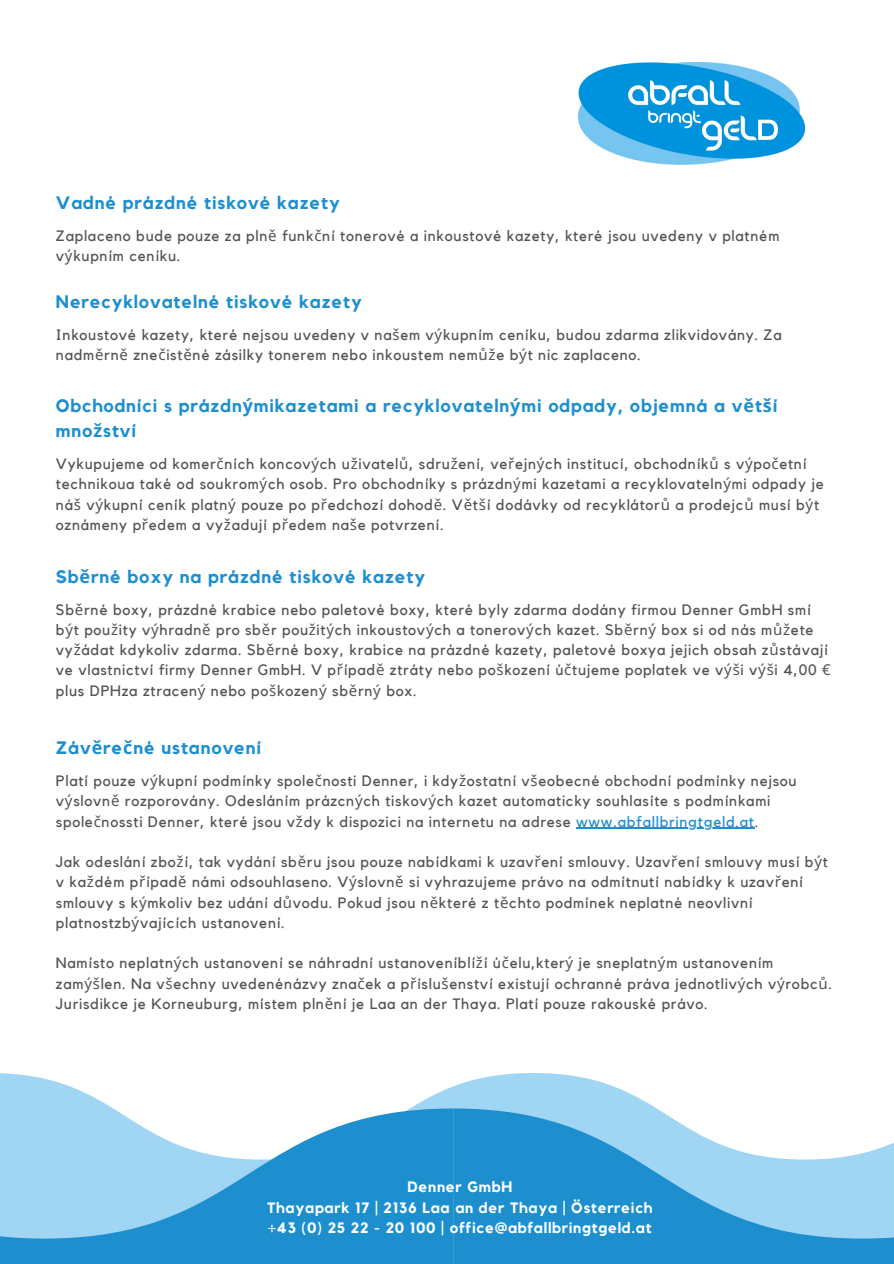
<style>
.page{position:relative;width:894px;height:1264px;background:#fff}
.page>*{position:absolute;margin:0;border:0;box-sizing:border-box;transform-origin:0 0}
.t1{font:700 18px/24.8px "Kollektif";letter-spacing:.05em;color:#1d8fcf}
.t2{font:15px/20.2px "Kollektif";letter-spacing:.05em;color:#545454}
.t3{font:700 15px "Kollektif";letter-spacing:.05em;color:#fff}
.s1{font-family:"Noto Sans"}
.s2{color:#1d8fcf}
.s3{font-weight:400}
</style>
<div class="page">
<hr style="left:576px;top:827px;width:178px;height:1px;background:#1d8fcf">
<svg style="left:0;top:1073px;width:656px;height:35px"></svg>
<svg style="left:0;top:1108px;width:453px;height:155px;background:#65b4e1"></svg>
<svg style="left:453px;top:1108px;width:440px;height:155px;background:#65b4e1"></svg>
<img style="left:578px;top:62px;width:226px;height:103px">
<p class="t1" style="left:56px;top:191px;width:285px">Vadné prázdné tiskové kazety</p>
<p class="t2" style="left:56px;top:226px;width:724px">Zaplaceno bude pouze za pln<span class="s1">ě</span> funk<span class="s1">č</span>ní tonerové a inkoustové kazety, které jsou uvedeny v platném v<span class="s1">ý</span>kupním ceníku.</p>
<p class="t1" style="left:56px;top:290px;width:307px">Nerecyklovatelné tiskové kazety</p>
<p class="t2" style="left:56px;top:325px;width:727px">Inkoustové kazety, které nejsou uvedeny v na<span class="s1">š</span>em v<span class="s1">ý</span>kupním ceníku, budou zdarma zlikvidovány. Za nadm<span class="s1">ě</span>rn<span class="s1">ě</span> zne<span class="s1">č</span>ist<span class="s1">ě</span>né zásilky tonerem nebo inkoustem nem<span class="s1">ůž</span>e b<span class="s1">ý</span>t nic zaplaceno.</p>
<p class="t1" style="left:56px;top:394px;width:722px">Obchodníci s prázdn<span class="s1">ý</span>mikazetami a recyklovateln<span class="s1">ý</span>mi odpady, objemná a v<span class="s1">ě</span>t<span class="s1">š</span>í mno<span class="s1">ž</span>ství</p>
<p class="t2" style="left:56px;top:454px;width:769px">Vykupujeme od komer<span class="s1">č</span>ních koncov<span class="s1">ý</span>ch u<span class="s1">ž</span>ivatel<span class="s1">ů</span>, sdru<span class="s1">ž</span>ení, ve<span class="s1">ř</span>ejn<span class="s1">ý</span>ch institucí, obchodník<span class="s1">ů</span> s v<span class="s1">ý</span>po<span class="s1">č</span>etní technikoua také od soukrom<span class="s1">ý</span>ch osob. Pro obchodníky s prázdn<span class="s1">ý</span>mi kazetami a recyklovateln<span class="s1">ý</span>mi odpady je ná<span class="s1">š</span> v<span class="s1">ý</span>kupní ceník platn<span class="s1">ý</span> pouze po p<span class="s1">ř</span>edchozí dohod<span class="s1">ě</span>. V<span class="s1">ě</span>t<span class="s1">š</span>í dodávky od recyklátor<span class="s1">ů</span> a prodejc<span class="s1">ů</span> musí b<span class="s1">ý</span>t oznámeny p<span class="s1">ř</span>edem a vy<span class="s1">ž</span>adují p<span class="s1">ř</span>edem na<span class="s1">š</span>e potvrzení.</p>
<p class="t1" style="left:56px;top:565px;width:370px">Sb<span class="s1">ě</span>rné boxy na prázdné tiskové kazety</p>
<p class="t2" style="left:56px;top:600px;width:776px">Sb<span class="s1">ě</span>rné boxy, prázdné krabice nebo paletové boxy, které byly zdarma dodány firmou Denner GmbH smí b<span class="s1">ý</span>t pou<span class="s1">ž</span>ity v<span class="s1">ý</span>hradn<span class="s1">ě</span> pro sb<span class="s1">ě</span>r pou<span class="s1">ž</span>it<span class="s1">ý</span>ch inkoustov<span class="s1">ý</span>ch a tonerov<span class="s1">ý</span>ch kazet. Sb<span class="s1">ě</span>rn<span class="s1">ý</span> box si od nás m<span class="s1">ůž</span>ete vy<span class="s1">ž</span>ádat kdykoliv zdarma. Sb<span class="s1">ě</span>rné boxy, krabice na prázdné kazety, paletové boxya jejich obsah z<span class="s1">ů</span>stávají ve vlastnictví firmy Denner GmbH. V p<span class="s1">ř</span>ípad<span class="s1">ě</span> ztráty nebo po<span class="s1">š</span>kození ú<span class="s1">č</span>tujeme poplatek ve v<span class="s1">ýš</span>i v<span class="s1">ýš</span>i 4,00 <span class="s1">€ </span>plus DPHza ztracen<span class="s1">ý</span> nebo po<span class="s1">š</span>kozen<span class="s1">ý</span> sb<span class="s1">ě</span>rn<span class="s1">ý</span> box.</p>
<p class="t1" style="left:56px;top:736px;width:207px">Záv<span class="s1">ě</span>re<span class="s1">č</span>né ustanovení</p>
<p class="t2" style="left:56px;top:771px;width:742px">Platí pouze v<span class="s1">ý</span>kupní podmínky spole<span class="s1">č</span>nosti Denner, i kdy<span class="s1">ž</span>ostatní v<span class="s1">š</span>eobecné obchodní podmínky nejsou v<span class="s1">ý</span>slovn<span class="s1">ě</span> rozporovány. Odesláním prázcn<span class="s1">ý</span>ch tiskov<span class="s1">ý</span>ch kazet automaticky souhlasíte s podmínkami spole<span class="s1">č</span>nossti Denner, které jsou v<span class="s1">ž</span>dy k dispozici na internetu na adrese <span class="s2">www.abfallbringtgeld.at</span>.</p>
<p class="t2" style="left:56px;top:852px;width:773px">Jak odeslání zbo<span class="s1">ž</span>í, tak vydání sb<span class="s1">ě</span>ru jsou pouze nabídkami k uzav<span class="s1">ř</span>ení smlouvy. Uzav<span class="s1">ř</span>ení smlouvy musí b<span class="s1">ý</span>t v ka<span class="s1">ž</span>dém p<span class="s1">ř</span>ípad<span class="s1">ě</span> námi odsouhlaseno. V<span class="s1">ý</span>slovn<span class="s1">ě</span> si vyhrazujeme právo na odmítnutí nabídky k uzav<span class="s1">ř</span>ení smlouvy s k<span class="s1">ý</span>mkoliv bez udání d<span class="s1">ů</span>vodu. Pokud jsou n<span class="s1">ě</span>které z t<span class="s1">ě</span>chto podmínek neplatné neovlivní platnostzb<span class="s1">ý</span>vajících ustanovení.</p>
<p class="t2" style="left:56px;top:953px;width:777px">Namísto neplatn<span class="s1">ý</span>ch ustanovení se náhradní ustanoveníblí<span class="s1">ž</span>í ú<span class="s1">č</span>elu,kter<span class="s1">ý</span> je sneplatn<span class="s1">ý</span>m ustanovením zam<span class="s1">ýš</span>len. Na v<span class="s1">š</span>echny uvedenénázvy zna<span class="s1">č</span>ek a p<span class="s1">ř</span>íslu<span class="s1">š</span>enství existují ochranné práva jednotliv<span class="s1">ý</span>ch v<span class="s1">ý</span>robc<span class="s1">ů</span>.<br>Jurisdikce je Korneuburg, místem pln<span class="s1">ě</span>ní je Laa an der Thaya. Platí pouze rakouské právo.</p>
<p class="t3" style="left:407px;top:1180px;width:106px">Denner GmbH</p>
<p class="t3" style="left:267px;top:1200px;width:387px">Thayapark 17 | 2136 Laa an der Thaya | Österreich</p>
<p class="t3" style="left:268px;top:1220px;width:385px"><span class="s3">+</span>43 (0) 25 22 - 20 100 | office@abfallbringtgeld.at</p>
</div>
